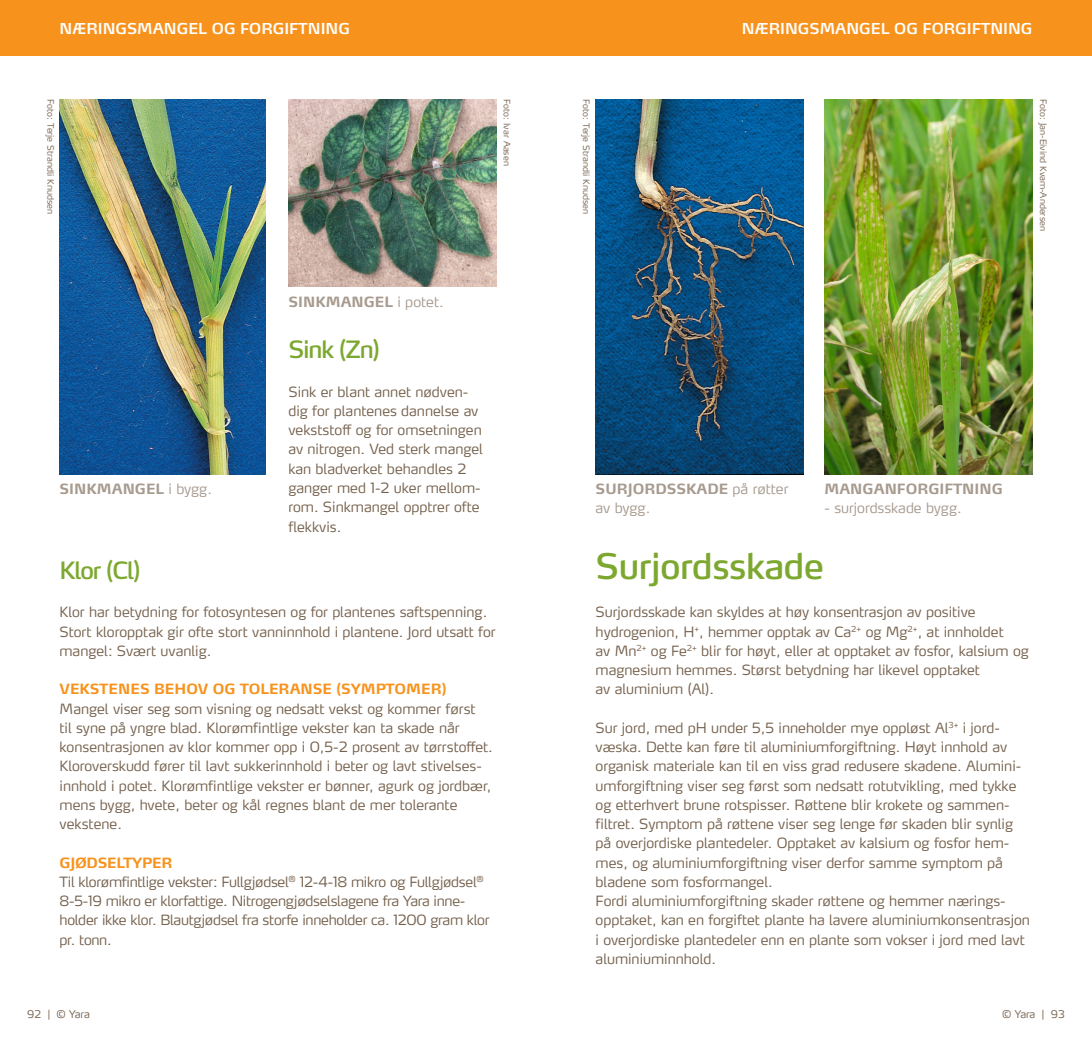
<style>
.page{position:relative;width:1092px;height:1042px;background:#fff}
.page>*{position:absolute;margin:0;border:0;box-sizing:border-box;transform-origin:0 0}
.overskrift_artikkel{font:35px "Yara Max LF";letter-spacing:-.01em;color:#7da830}
.overskrift_artikkel-2{font:23.62px "Yara Max LF";letter-spacing:-.05em;color:#7da830}
.t1{font:600 14.88px "Yara Max LF";color:#fff}
.overskrift_artikkel-3{font:300 14px/19.2px "Yara Max LF";color:#75614d}
.overskrift_artikkel-4{font:300 14px/19.2px "Yara Max LF";letter-spacing:-.02em;color:#75614d}
.overskrift_artikkel-5{font:700 14px "Yara Max LF";color:#a79a8f}
.overskrift_artikkel-6{font:300 14px/19.2px "Yara Max LF";color:#a79a8f}
.overskrift_artikkel-7{font:700 14px "Yara Max LF";color:#f7931d}
.overskrift_artikkel-8{font:700 14px "Yara Max LF";letter-spacing:-.02em;color:#f7931d}
.t2{font:300 10.5px "Yara Max LF";letter-spacing:-.005em;color:#75614d}
.FOTO{font:300 8.75px "Yara Max LF";color:#75614d}
.s1{font-weight:300}
.s2{font-weight:700}
</style>
<div class="page">
<div style="left:546px;top:0;width:545px;height:55px;background:#f7931d"></div>
<div style="left:0;top:0;width:546px;height:55px;background:#f7931d"></div>
<img style="left:60px;top:99px;width:205px;height:376px">
<img style="left:288px;top:99px;width:209px;height:188px">
<img style="left:595px;top:99px;width:208px;height:376px">
<img style="left:824px;top:99px;width:208px;height:376px">
<p class="t1" style="left:60px;top:19px;width:292px">NÆRINGSMANGEL OG FORGIFTNING</p>
<p class="t1" style="left:742px;top:19px;width:292px">NÆRINGSMANGEL OG FORGIFTNING</p>
<p class="FOTO" style="left:56px;top:99px;width:116px;rotate:90deg">Foto: Terje Strandli Knudsen</p>
<p class="FOTO" style="left:512px;top:99px;width:68px;rotate:90deg">Foto: Ivar Aasen</p>
<p class="FOTO" style="left:592px;top:99px;width:116px;rotate:90deg">Foto: Terje Strandli Knudsen</p>
<p class="FOTO" style="left:1048px;top:99px;width:133px;rotate:90deg">Foto: Jan-Eivind Kvam-Andersen</p>
<p class="overskrift_artikkel-5" style="left:60px;top:480px;width:154px">SINKMANGEL <span class="s1">i bygg.</span></p>
<p class="overskrift_artikkel-5" style="left:288px;top:293px;width:157px">SINKMANGEL <span class="s1">i potet.</span></p>
<p class="overskrift_artikkel-2" style="left:288px;top:335px;width:93px">Sink (Zn)</p>
<p class="overskrift_artikkel-3" style="left:288px;top:382px;width:196px">Sink er blant annet nødven&shy;dig for plantenes dannelse av vekststoff og for omsetningen av nitrogen. Ved sterk mangel kan bladverket behandles 2 ganger med 1-2 uker mellom&shy;rom. Sinkmangel opptrer ofte flekkvis.</p>
<p class="overskrift_artikkel-2" style="left:60px;top:555px;width:82px">Klor (Cl)</p>
<p class="overskrift_artikkel-3" style="left:60px;top:602px;width:437px">Klor har betydning for fotosyntesen og for plantenes saftspenning.<br>Stort kloropptak gir ofte stort vanninnhold i plantene. Jord utsatt for mangel: Svært uvanlig.</p>
<p class="overskrift_artikkel-7" style="left:60px;top:680px;width:388px">VEKSTENES BEHOV OG TOLERANSE (SYMPTOMER)</p>
<p class="overskrift_artikkel-3" style="left:60px;top:698px;width:417px">Mangel viser seg som visning og nedsatt vekst og kommer først</p>
<p class="overskrift_artikkel-3" style="left:60px;top:718px;width:401px">til syne på yngre blad. Klorømfintlige vekster kan ta skade når</p>
<p class="overskrift_artikkel-3" style="left:60px;top:737px;width:435px">konsentrasjonen av klor kommer opp i 0,5-2 prosent av tørrstoffet.</p>
<p class="overskrift_artikkel-3" style="left:60px;top:756px;width:424px">Kloroverskudd fører til lavt sukkerinnhold i beter og lavt stivelses-</p>
<p class="overskrift_artikkel-3" style="left:60px;top:775px;width:433px">innhold i potet. Klorømfintlige vekster er bønner, agurk og jordbær, mens bygg, hvete, beter og kål regnes blant de mer tolerante vekstene.</p>
<p class="overskrift_artikkel-8" style="left:60px;top:853px;width:114px">GJØDSELTYPER</p>
<p class="overskrift_artikkel-4" style="left:60px;top:872px;width:425px">Til klorømfintlige vekster: Fullgjødsel<sup>®</sup> 12-4-18 mikro og Fullgjødsel<sup>®</sup></p>
<p class="overskrift_artikkel-4" style="left:60px;top:891px;width:431px">8-5-19 mikro er klorfattige. Nitrogengjødselslagene fra Yara inne&shy;holder ikke klor. Blautgjødsel fra storfe inneholder ca. 1200 gram klor pr. tonn.</p>
<p class="overskrift_artikkel-6" style="left:595px;top:479px;width:194px"><span class="s2">SURJORDSSKADE</span> på røtter av bygg.</p>
<p class="overskrift_artikkel-5" style="left:824px;top:480px;width:180px">MANGANFORGIFTNING</p>
<p class="overskrift_artikkel-6" style="left:824px;top:498px;width:139px">- surjordsskade bygg.</p>
<p class="overskrift_artikkel" style="left:595px;top:544px;width:230px">Surjordsskade</p>
<p class="overskrift_artikkel-3" style="left:595px;top:602px;width:381px">Surjordsskade kan skyldes at høy konsentrasjon av positive</p>
<p class="overskrift_artikkel-3" style="left:595px;top:621px;width:409px">hydrogenion, H<sup>+</sup>, hemmer opptak av Ca<sup>2+</sup> og Mg<sup>2+</sup>, at innholdet</p>
<p class="overskrift_artikkel-3" style="left:595px;top:641px;width:434px">av Mn<sup>2+</sup> og Fe<sup>2+</sup> blir for høyt, eller at opptaket av fosfor, kalsium og magnesium hemmes. Størst betydning har likevel opptaket</p>
<p class="overskrift_artikkel-3" style="left:595px;top:679px;width:120px">av aluminium (Al).</p>
<p class="overskrift_artikkel-3" style="left:595px;top:718px;width:427px">Sur jord, med pH under 5,5 inneholder mye oppløst Al<sup>3+</sup> i jord&shy;væska. Dette kan føre til aluminiumforgiftning. Høyt innhold av organisk materiale kan til en viss grad redusere skadene. Alumini&shy;umforgiftning viser seg først som nedsatt rotutvikling, med tykke og etterhvert brune rotspisser. Røttene blir krokete og sammen-</p>
<p class="overskrift_artikkel-3" style="left:595px;top:814px;width:419px">filtret. Symptom på røttene viser seg lenge før skaden blir synlig på overjordiske plantedeler. Opptaket av kalsium og fosfor hem&shy;mes, og aluminiumforgiftning viser derfor samme symptom på bladene som fosformangel.</p>
<p class="overskrift_artikkel-3" style="left:595px;top:891px;width:411px">Fordi aluminiumforgiftning skader røttene og hemmer nærings-</p>
<p class="overskrift_artikkel-3" style="left:595px;top:910px;width:436px">opptaket, kan en forgiftet plante ha lavere aluminiumkonsentrasjon i overjordiske plantedeler enn en plante som vokser i jord med lavt aluminiuminnhold.</p>
<p class="t2" style="left:27px;top:1007px;width:64px">92 | © Yara</p>
<p class="t2" style="left:1002px;top:1007px;width:64px">© Yara | 93</p>
</div>
